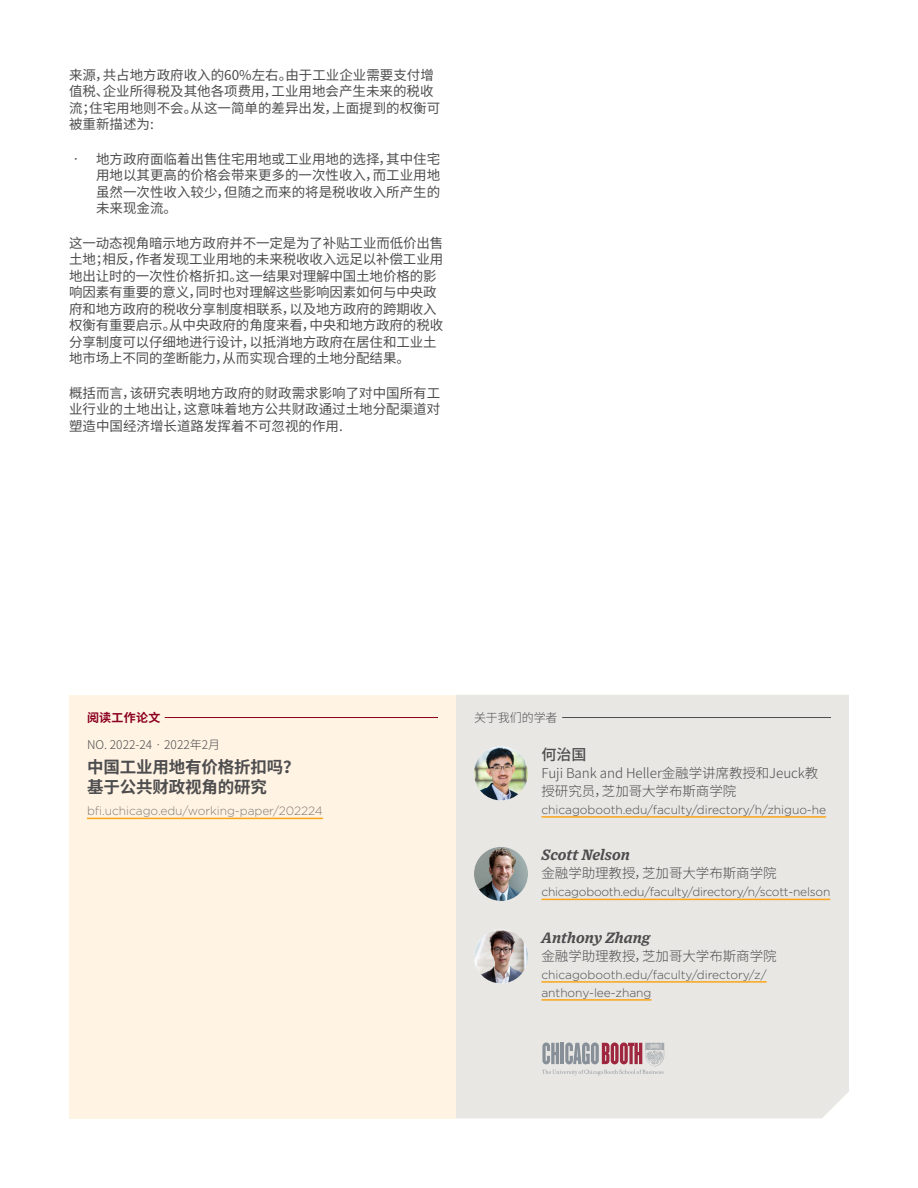
<style>
.page{position:relative;width:918px;height:1188px;background:#fff}
.page>*{position:absolute;margin:0;border:0;box-sizing:border-box;transform-origin:0 0}
.t1{font:700 16.5px/19.5px "Noto Sans SC";letter-spacing:-.01em;color:#4d4d4f}
.t2{font:italic 700 15px "Exchange";color:#4d4d4f}
.t3{font:500 15px "Noto Sans SC";color:#4d4d4f}
.t4{font:13.5px/16.5px "Noto Sans SC";letter-spacing:-.01em;color:#4d4d4f}
.t5{font:300 13.5px/18px "Noto Sans SC";letter-spacing:-.005em;color:#4d4d4f}
.t6{font:300 12px/18px "Gotham";letter-spacing:-.005em;color:#4d4d4f}
.t7{font:300 12px "Gotham";letter-spacing:-.005em;color:#817b76}
.t8{font:300 12px "Noto Sans SC";color:#4d4d4f}
.t9{font:700 12px "Noto Sans SC";letter-spacing:.025em;color:#8b0021}
</style>
<div class="page">
<div style="left:69px;top:695px;width:387px;height:423px;background:#fff3e3"></div>
<hr style="left:87px;top:717px;width:351px;height:1px;background:#8b0021">
<div style="left:87px;top:713px;width:78px;height:11px;background:#fff3e3"></div>
<hr style="left:87px;top:818px;width:236px;height:1px;background:#faa61a">
<div style="left:456px;top:695px;width:393px;height:423px;background:#e9e7e4"></div>
<hr style="left:474px;top:717px;width:357px;height:1px;background:#4d4d4f">
<div style="left:474px;top:713px;width:88px;height:11px;background:#e9e7e4"></div>
<hr style="left:542px;top:816px;width:284px;height:2px;background:#faa61a">
<hr style="left:542px;top:899px;width:288px;height:1px;background:#faa61a">
<hr style="left:542px;top:981px;width:225px;height:2px;background:#faa61a">
<hr style="left:542px;top:999px;width:110px;height:2px;background:#faa61a">
<img style="left:474px;top:746px;width:54px;height:54px;border-radius:27px">
<img style="left:474px;top:847px;width:54px;height:54px;border-radius:27px">
<img style="left:474px;top:929px;width:54px;height:54px;border-radius:27px">
<svg style="left:542px;top:1043px;width:122px;height:32px;background:#c0aeb3"></svg>
<p class="t4" style="left:69px;top:67px;width:373px">来源，共占地方政府收入的60%左右。由于工业企业需要支付增值税、企业所得税及其他各项费用，工业用地会产生未来的税收流；住宅用地则不会。从这一简单的差异出发，上面提到的权衡可被重新描述为:</p>
<p class="t4" style="left:96px;top:151px;width:346px;text-align:justify;text-indent:-27px">• 地方政府面临着出售住宅用地或工业用地的选择，其中住宅用地以其更高的价格会带来更多的一次性收入，而工业用地虽然一次性收入较少，但随之而来的将是税收收入所产生的未来现金流。</p>
<p class="t4" style="left:69px;top:235px;width:376px">这一动态视角暗示地方政府并不一定是为了补贴工业而低价出售土地；相反，作者发现工业用地的未来税收收入远足以补偿工业用地出让时的一次性价格折扣。这一结果对理解中国土地价格的影响因素有重要的意义，同时也对理解这些影响因素如何与中央政府和地方政府的税收分享制度相联系，以及地方政府的跨期收入权衡有重要启示。从中央政府的角度来看，中央和地方政府的税收分享制度可以仔细地进行设计，以抵消地方政府在居住和工业土地市场上不同的垄断能力，从而实现合理的土地分配结果。</p>
<p class="t4" style="left:69px;top:385px;width:373px;text-align:justify">概括而言，该研究表明地方政府的财政需求影响了对中国所有工业行业的土地出让，这意味着地方公共财政通过土地分配渠道对塑造中国经济增长道路发挥着不可忽视的作用.</p>
<p class="t9" style="left:87px;top:711px;width:75px">阅读工作论文</p>
<p class="t8" style="left:87px;top:738px;width:135px">NO. 2022-24 · 2022年2月</p>
<p class="t1" style="left:87px;top:758px;width:214px">中国工业用地有价格折扣吗？基于公共财政视角的研究</p>
<p class="t7" style="left:87px;top:804px;width:237px">bfi.uchicago.edu/working-paper/202224</p>
<p class="t8" style="left:474px;top:711px;width:85px">关于我们的学者</p>
<p class="t3" style="left:542px;top:746px;width:46px">何治国</p>
<p class="t5" style="left:542px;top:764px;width:278px">Fuji Bank and Heller金融学讲席教授和Jeuck教授研究员，芝加哥大学布斯商学院</p>
<p class="t6" style="left:542px;top:800px;width:286px">chicagobooth.edu/faculty/directory/h/zhiguo-he</p>
<p class="t2" style="left:542px;top:843px;width:90px">Scott Nelson</p>
<p class="t5" style="left:542px;top:865px;width:237px">金融学助理教授，芝加哥大学布斯商学院</p>
<p class="t6" style="left:542px;top:883px;width:290px">chicagobooth.edu/faculty/directory/n/scott-nelson</p>
<p class="t2" style="left:542px;top:926px;width:111px">Anthony Zhang</p>
<p class="t5" style="left:542px;top:947px;width:237px">金融学助理教授，芝加哥大学布斯商学院</p>
<p class="t6" style="left:542px;top:965px;width:227px">chicagobooth.edu/faculty/directory/z/ anthony-lee-zhang</p>
</div>
